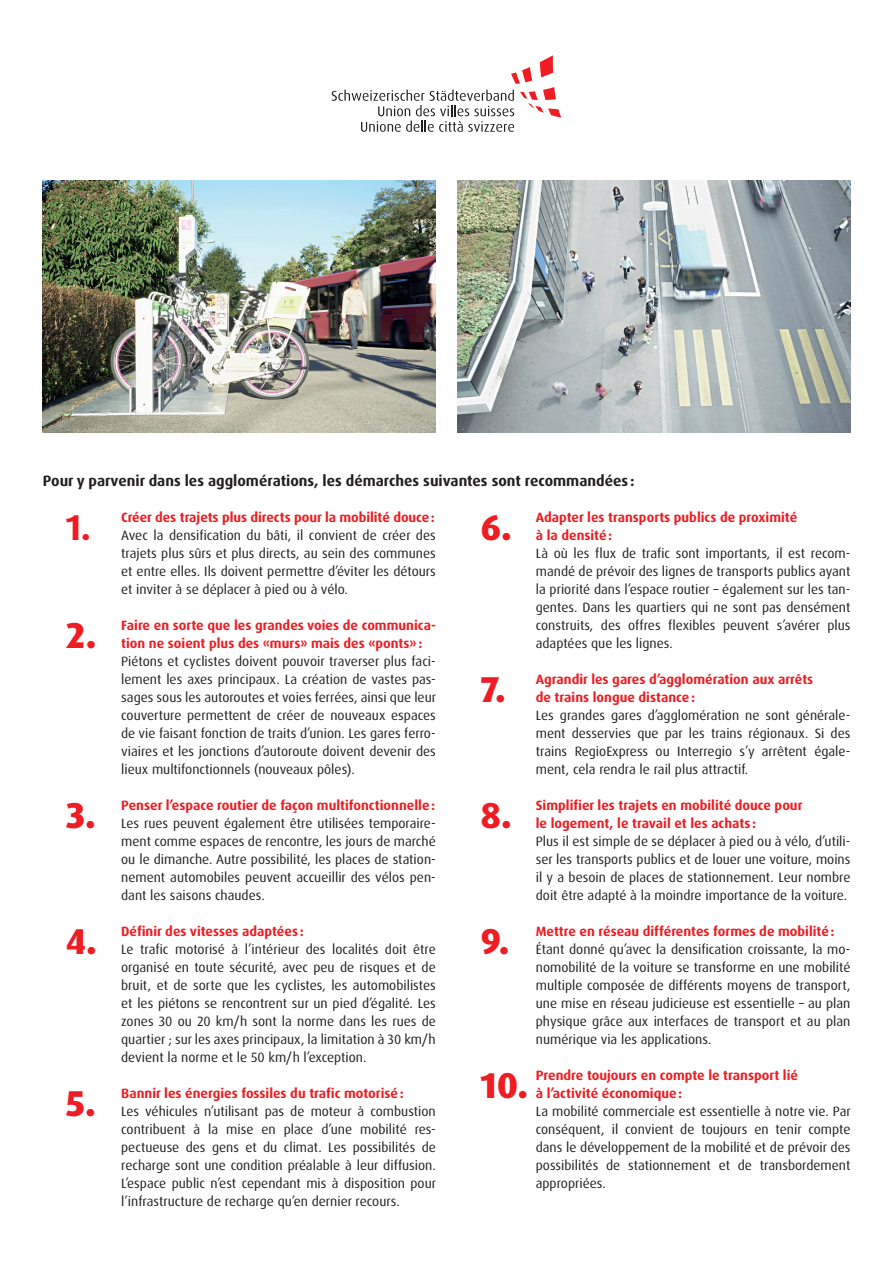
<style>
.page{position:relative;width:893px;height:1263px;background:#fff}
.page>*{position:absolute;margin:0;border:0;box-sizing:border-box;transform-origin:0 0}
.t1{font:800 36px "Dax OT";color:#ee1d23}
.t2{font:700 36px "Dax OT";color:#ee1d23}
.t3{font:700 15px "Dax OT";color:#231f20}
.t4{font:13.5px/18px "Dax OT";color:#231f20;text-align:justify}
.t5{font:700 13.5px/18px "Dax OT";color:#ee1d23}
</style>
<div class="page">
<svg style="left:332px;top:55px;width:229px;height:77px"></svg>
<img style="left:43px;top:180px;width:393px;height:252px">
<img style="left:457px;top:180px;width:393px;height:252px">
<p class="t3" style="left:43px;top:471px;width:593px">Pour y parvenir dans les agglomérations, les démarches suivantes sont recommandées :</p>
<h1 class="t2" style="left:66px;top:504px;width:27px">1.</h1>
<p class="t5" style="left:121px;top:508px;width:315px">Créer des trajets plus directs pour la mobilité douce:</p>
<h1 class="t1" style="left:480px;top:504px;width:33px">6.</h1>
<p class="t5" style="left:536px;top:508px;width:263px">Adapter les transports publics de proximité à la densité:</p>
<p class="t4" style="left:536px;top:544px;width:316px">Là où les flux de trafic sont importants, il est recom&shy;mandé de prévoir des lignes de transports publics ayant la priorité dans l’espace routier – également sur les tan&shy;gentes. Dans les quartiers qui ne sont pas densément construits, des offres flexibles peuvent s’avérer plus adaptées que les lignes.</p>
<h1 class="t1" style="left:480px;top:666px;width:27px">7.</h1>
<p class="t5" style="left:536px;top:670px;width:279px">Agrandir les gares d’agglomération aux arrêts de trains longue distance:</p>
<p class="t4" style="left:536px;top:706px;width:316px">Les grandes gares d’agglomération ne sont générale&shy;ment desservies que par les trains régionaux. Si des trains RegioExpress ou Interregio s’y arrêtent égale&shy;ment, cela rendra le rail plus attractif.</p>
<h1 class="t1" style="left:480px;top:792px;width:33px">8.</h1>
<p class="t5" style="left:536px;top:796px;width:268px">Simplifier les trajets en mobilité douce pour le logement, le travail et les achats :</p>
<p class="t4" style="left:536px;top:832px;width:316px">Plus il est simple de se déplacer à pied ou à vélo, d’utili&shy;ser les transports publics et de louer une voiture, moins il y a besoin de places de stationnement. Leur nombre doit être adapté à la moindre importance de la voiture.</p>
<h1 class="t1" style="left:480px;top:918px;width:30px">9.</h1>
<p class="t5" style="left:536px;top:922px;width:300px">Mettre en réseau différentes formes de mobilité:</p>
<p class="t4" style="left:121px;top:526px;width:316px">Avec la densification du bâti, il convient de créer des trajets plus sûrs et plus directs, au sein des communes et entre elles. Ils doivent permettre d’éviter les détours et inviter à se déplacer à pied ou à vélo.</p>
<h1 class="t1" style="left:66px;top:612px;width:32px">2.</h1>
<p class="t5" style="left:121px;top:616px;width:316px">Faire en sorte que les grandes voies de communica&shy;tion ne soient plus des «murs» mais des «ponts»:</p>
<p class="t4" style="left:121px;top:652px;width:316px">Piétons et cyclistes doivent pouvoir traverser plus faci&shy;lement les axes principaux. La création de vastes pas&shy;sages sous les autoroutes et voies ferrées, ainsi que leur couverture permettent de créer de nouveaux espaces de vie faisant fonction de traits d’union. Les gares ferro&shy;viaires et les jonctions d’autoroute doivent devenir des lieux multifonctionnels (nouveaux pôles).</p>
<h1 class="t1" style="left:66px;top:792px;width:31px">3.</h1>
<p class="t5" style="left:121px;top:796px;width:316px">Penser l’espace routier de façon multifonctionnelle:</p>
<p class="t4" style="left:121px;top:814px;width:316px">Les rues peuvent également être utilisées temporaire&shy;ment comme espaces de rencontre, les jours de marché ou le dimanche. Autre possibilité, les places de station&shy;nement automobiles peuvent accueillir des vélos pen&shy;dant les saisons chaudes.</p>
<h1 class="t1" style="left:66px;top:918px;width:33px">4.</h1>
<p class="t5" style="left:121px;top:922px;width:184px">Définir des vitesses adaptées :</p>
<p class="t4" style="left:536px;top:940px;width:316px">Étant donné qu’avec la densification croissante, la mo&shy;nomobilité de la voiture se transforme en une mobilité multiple composée de différents moyens de transport, une mise en réseau judicieuse est essentielle – au plan physique grâce aux interfaces de transport et au plan numérique via les applications.</p>
<p class="t4" style="left:121px;top:940px;width:316px">Le trafic motorisé à l’intérieur des localités doit être organisé en toute sécurité, avec peu de risques et de bruit, et de sorte que les cyclistes, les automobilistes et les piétons se rencontrent sur un pied d’égalité. Les zones 30 ou 20 km/h sont la norme dans les rues de quartier ; sur les axes principaux, la limitation à 30 km/h devient la norme et le 50 km/h l’exception.</p>
<h1 class="t1" style="left:66px;top:1080px;width:31px">5.</h1>
<p class="t5" style="left:121px;top:1084px;width:284px">Bannir les énergies fossiles du trafic motorisé:</p>
<p class="t4" style="left:121px;top:1102px;width:316px">Les véhicules n’utilisant pas de moteur à combustion contribuent à la mise en place d’une mobilité res&shy;pectueuse des gens et du climat. Les possibilités de recharge sont une condition préalable à leur diffusion.<br>L’espace public n’est cependant mis à disposition pour l’infrastructure de recharge qu’en dernier recours.</p>
<h1 class="t1" style="left:480px;top:1062px;width:49px">10.</h1>
<p class="t5" style="left:536px;top:1066px;width:264px">Prendre toujours en compte le transport lié à l’activité économique:</p>
<p class="t4" style="left:536px;top:1102px;width:316px">La mobilité commerciale est essentielle à notre vie. Par conséquent, il convient de toujours en tenir compte dans le développement de la mobilité et de prévoir des possibilités de stationnement et de transbordement appropriées.</p>
</div>
